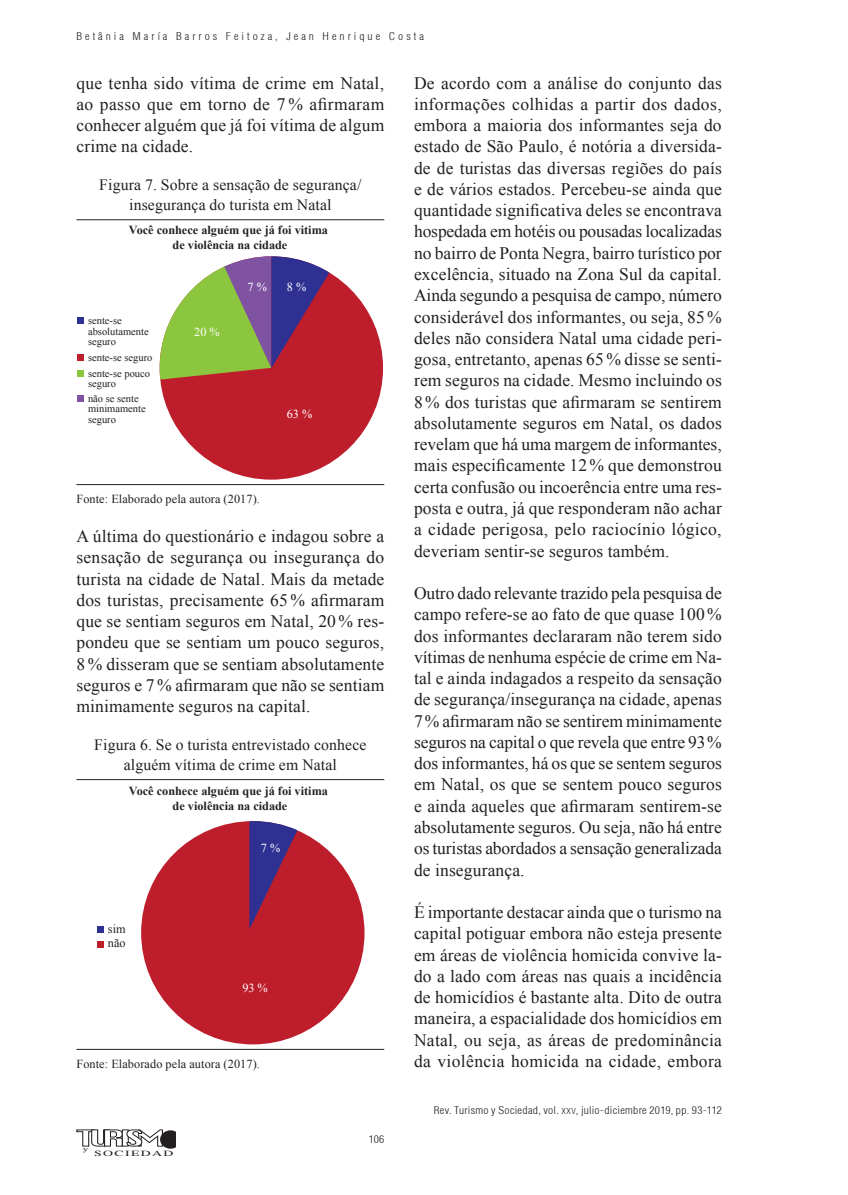
<style>
.page{position:relative;width:848px;height:1195px;background:#fff}
.page>*{position:absolute;margin:0;border:0;box-sizing:border-box;transform-origin:0 0}
.t1{font:17.5px/21.3px "Times New Roman";letter-spacing:.01em;color:#231f20;text-align:justify}
.t2{font:15.75px/19.9px "Times New Roman";letter-spacing:.01em;color:#231f20;text-align:center}
.t3{font:700 12.25px/14.7px "Times New Roman";color:#231f20;text-align:center}
.t4{font:12.25px/14.3px "Times New Roman";letter-spacing:.01em;color:#231f20}
.t5{font:12.25px "Times New Roman";color:#fff}
.t6{font:10.5px/10.5px "Times New Roman";color:#231f20}
.t7{font:300 condensed 10.5px "Helvetica";letter-spacing:.04em;color:#231f20;scale:1.1 1}
.t8{font:300 condensed 10.5px "Helvetica";letter-spacing:.26em;color:#231f20;scale:1.1 1}
.t9{font:8.05px "Times";letter-spacing:.1em;color:#231f20;scale:1.73 1}
.t10{font:6.48px "Times";color:#231f20;scale:1.73 1}
.s1{font-size:8.05px}
</style>
<div class="page">
<svg style="left:77px;top:1129px;width:99px;height:19px"></svg>
<hr style="left:76px;top:219px;width:308px;height:1px;background:#231f20">
<hr style="left:76px;top:484px;width:308px;height:1px;background:#231f20">
<div style="left:160px;top:256px;width:223px;height:223px;background:#be1d2c;border-radius:50%"></div>
<svg style="left:160px;top:256px;width:169px;height:124px"></svg>
<svg style="left:78px;top:318px;width:6px;height:6px"></svg>
<svg style="left:78px;top:354px;width:6px;height:6px"></svg>
<svg style="left:78px;top:370px;width:6px;height:6px"></svg>
<div style="left:78px;top:395px;width:6px;height:7px;background:#7f53a2"></div>
<hr style="left:76px;top:779px;width:308px;height:1px;background:#231f20">
<hr style="left:76px;top:1049px;width:308px;height:1px;background:#231f20">
<div style="left:141px;top:821px;width:223px;height:223px;background:#be1d2c;border-radius:50%"></div>
<svg style="left:249px;top:821px;width:48px;height:108px"></svg>
<div style="left:97px;top:926px;width:7px;height:6px;background:#2e3092"></div>
<div style="left:97px;top:941px;width:7px;height:6px;background:#be1d2c"></div>
<p class="t8" style="left:76px;top:29px;width:317px">Betânia María Barros Feitoza, Jean Henrique Costa</p>
<p class="t1" style="left:76px;top:72px;width:309px">que tenha sido vítima de crime em Natal, ao passo que em torno de 7 % afirmaram conhecer alguém que já foi vítima de algum crime na cidade.</p>
<p class="t2" style="left:99px;top:175px;width:263px">Figura 7. Sobre a sensação de segurança/ insegurança do turista em Natal</p>
<p class="t3" style="left:129px;top:223px;width:200px">Você conhece alguém que já foi vitima de violência na cidade</p>
<p class="t5" style="left:247px;top:278px;width:21px">7 %</p>
<p class="t5" style="left:287px;top:278px;width:21px">8 %</p>
<p class="t6" style="left:88px;top:315px;width:62px">sente-se absolutamente seguro</p>
<p class="t6" style="left:88px;top:349px;width:66px;line-height:16.1px">sente-se seguro sente-se pouco</p>
<p class="t6" style="left:88px;top:376px;width:52px;line-height:14.7px">seguro<br>não se sente</p>
<p class="t6" style="left:88px;top:403px;width:59px">minimamente seguro</p>
<p class="t5" style="left:287px;top:405px;width:27px">63 %</p>
<p class="t5" style="left:194px;top:323px;width:27px">20 %</p>
<p class="t4" style="left:76px;top:491px;width:185px">Fonte: Elaborado pela autora (2017).</p>
<p class="t1" style="left:76px;top:525px;width:309px">A última do questionário e indagou sobre a sensação de segurança ou insegurança do turista na cidade de Natal. Mais da metade dos turistas, precisamente 65 % afirmaram que se sentiam seguros em Natal, 20 % res&shy;pondeu que se sentiam um pouco seguros, 8 % disseram que se sentiam absolutamente seguros e 7 % afirmaram que não se sentiam minimamente seguros na capital.</p>
<p class="t2" style="left:94px;top:734px;width:274px">Figura 6. Se o turista entrevistado conhece alguém vítima de crime em Natal</p>
<p class="t3" style="left:129px;top:783px;width:200px">Você conhece alguém que já foi vitima de violência na cidade</p>
<p class="t4" style="left:108px;top:921px;width:19px">sim não</p>
<p class="t5" style="left:261px;top:839px;width:21px">7 %</p>
<p class="t5" style="left:242px;top:980px;width:27px">93 %</p>
<p class="t4" style="left:76px;top:1056px;width:185px">Fonte: Elaborado pela autora (2017).</p>
<p class="t10" style="left:83px;top:1143px;width:5px">y</p>
<p class="t9" style="left:94px;top:1145px;width:47px">SOCIEDAD</p>
<p class="t7" style="left:369px;top:1132px;width:15px">106</p>
<p class="t1" style="left:414px;top:72px;width:309px">De acordo com a análise do conjunto das informações colhidas a partir dos dados, embora a maioria dos informantes seja do estado de São Paulo, é notória a diversida&shy;de de turistas das diversas regiões do país e de vários estados. Percebeu-se ainda que quantidade significativa deles se encontrava hospedada em hotéis ou pousadas localizadas no bairro de Ponta Negra, bairro turístico por excelência, situado na Zona Sul da capital.<br>Ainda segundo a pesquisa de campo, número considerável dos informantes, ou seja, 85 % deles não considera Natal uma cidade peri&shy;gosa, entretanto, apenas 65 % disse se senti&shy;rem seguros na cidade. Mesmo incluindo os 8 % dos turistas que afirmaram se sentirem absolutamente seguros em Natal, os dados revelam que há uma margem de informantes, mais especificamente 12 % que demonstrou certa confusão ou incoerência entre uma res&shy;posta e outra, já que responderam não achar a cidade perigosa, pelo raciocínio lógico, deveriam sentir-se seguros também.</p>
<p class="t1" style="left:414px;top:582px;width:309px">Outro dado relevante trazido pela pesquisa de campo refere-se ao fato de que quase 100% dos informantes declararam não terem sido vítimas de nenhuma espécie de crime em Na&shy;tal e ainda indagados a respeito da sensação de segurança/insegurança na cidade, apenas 7% afirmaram não se sentirem minimamente seguros na capital o que revela que entre 93% dos informantes, há os que se sentem seguros em Natal, os que se sentem pouco seguros e ainda aqueles que afirmaram sentirem-se absolutamente seguros. Ou seja, não há entre os turistas abordados a sensação generalizada de insegurança.</p>
<p class="t1" style="left:414px;top:901px;width:309px">É importante destacar ainda que o turismo na capital potiguar embora não esteja presente em áreas de violência homicida convive la&shy;do a lado com áreas nas quais a incidência de homicídios é bastante alta. Dito de outra maneira, a espacialidade dos homicídios em Natal, ou seja, as áreas de predominância da violência homicida na cidade, embora</p>
<p class="t7" style="left:433px;top:1103px;width:263px">Rev. Turismo y Sociedad, vol. <span class="s1">XXV</span>, julio-diciembre 2019, pp. 93-112</p>
</div>
